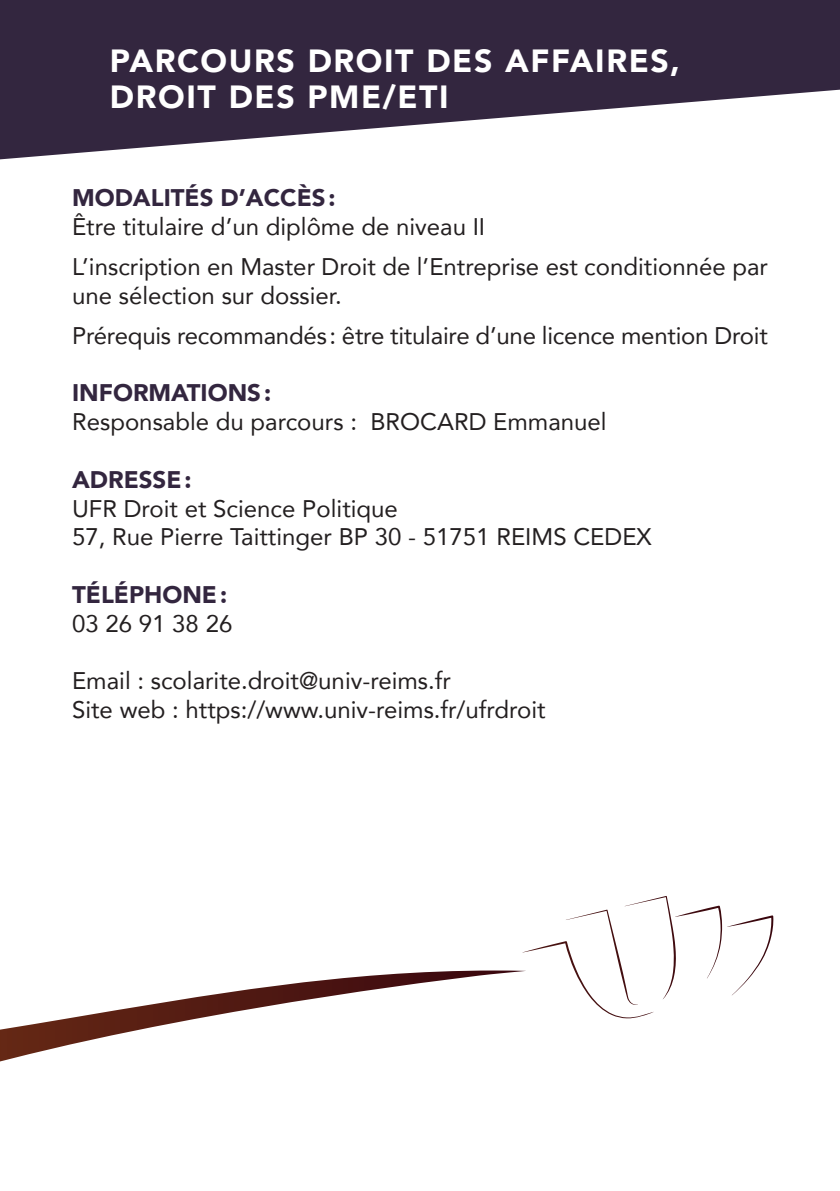
<style>
.page{position:relative;width:840px;height:1191px;background:#fff}
.page>*{position:absolute;margin:0;border:0;box-sizing:border-box;transform-origin:0 0}
.t1{font:900 32px/36px "Avenir";letter-spacing:.05em;color:#fff}
.t2{font:24px/40.2px "Avenir";color:#231f20}
.t3{font:900 24px "Avenir";color:#33263f}
</style>
<div class="page">
<svg style="left:0;top:0;width:839px;height:159px;fill:#33263f"></svg>
<svg style="left:522px;top:896px;width:251px;height:123px"></svg>
<svg style="left:0;top:970px;width:526px;height:91px"></svg>
<h1 class="t1" style="left:110px;top:42px;width:571px">PARCOURS DROIT DES AFFAIRES,<br>DROIT DES PME/ETI</h1>
<p class="t3" style="left:72px;top:177px;width:265px">MODALITÉS D’ACCÈS:</p>
<p class="t2" style="left:72px;top:205px;width:697px">Être titulaire d’un diplôme de niveau II<br>L’inscription en Master Droit de l’Entreprise est conditionnée par</p>
<p class="t2" style="left:72px;top:274px;width:696px">une sélection sur dossier.<br>Prérequis recommandés: être titulaire d’une licence mention Droit</p>
<p class="t3" style="left:72px;top:372px;width:200px">INFORMATIONS:</p>
<p class="t2" style="left:72px;top:401px;width:536px">Responsable du parcours : BROCARD Emmanuel</p>
<p class="t3" style="left:72px;top:459px;width:121px">ADRESSE:</p>
<p class="t2" style="left:72px;top:493px;width:580px;line-height:28.8px">UFR Droit et Science Politique<br>57, Rue Pierre Taittinger BP 30 - 51751 REIMS CEDEX</p>
<p class="t3" style="left:72px;top:574px;width:156px">TÉLÉPHONE:</p>
<p class="t2" style="left:72px;top:602px;width:162px">03 26 91 38 26</p>
<p class="t2" style="left:72px;top:666px;width:475px;line-height:28.8px">Email : scolarite.droit@univ-reims.fr<br>Site web : https://www.univ-reims.fr/ufrdroit</p>
</div>
